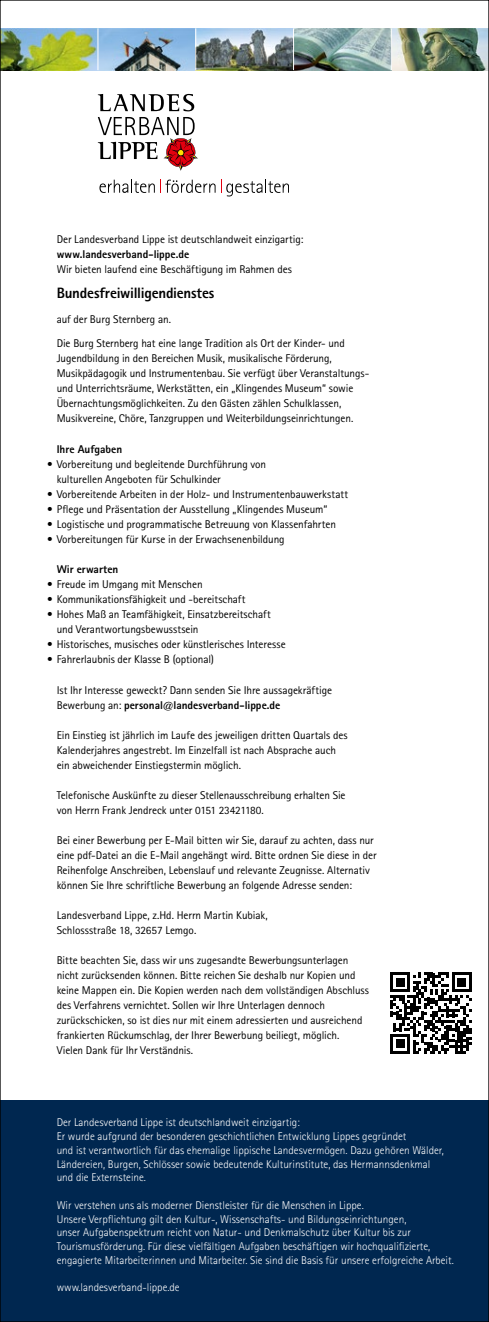
<style>
.page{position:relative;width:489px;height:1322px;background:#fff}
.page>*{position:absolute;margin:0;border:0;box-sizing:border-box;transform-origin:0 0}
.t1{font:800 15px "Rotis Sans Serif Std";letter-spacing:-.015em;color:#000}
.t2{font:11.25px/15px "Rotis Sans Serif Std";letter-spacing:-.005em;color:#000}
.t3{font:300 11.25px/13.8px "Rotis Sans Serif Std";color:#fff}
.t4{font:800 11.25px "Rotis Sans Serif Std";color:#000}
.s1{font-weight:800}
</style>
<div class="page">
<div style="left:0;top:1101px;width:489px;height:221px;background:#002750"></div>
<svg style="left:98px;top:94px;width:96px;height:17px"></svg>
<svg style="left:99px;top:180px;width:190px;height:16px"></svg>
<svg style="left:98px;top:117px;width:100px;height:54px"></svg>
<img style="left:2px;top:28px;width:485px;height:42px">
<hr style="left:196px;top:28px;width:1px;height:42px;background:#fff">
<hr style="left:293px;top:28px;width:1px;height:42px;background:#fff">
<hr style="left:391px;top:28px;width:1px;height:42px;background:#fff">
<hr style="left:98px;top:28px;width:1px;height:42px;background:#fff">
<svg style="left:391px;top:972px;width:81px;height:81px"></svg>
<p class="t2" style="left:57px;top:231px;width:248px">Der Landesverband Lippe ist deutschlandweit einzigartig:</p>
<p class="t4" style="left:57px;top:247px;width:134px">www.landesverband-lippe.de</p>
<p class="t2" style="left:57px;top:261px;width:237px">Wir bieten laufend eine Beschäftigung im Rahmen des</p>
<h1 class="t1" style="left:57px;top:283px;width:159px">Bundesfreiwilligendienstes</h1>
<p class="t2" style="left:57px;top:311px;width:116px">auf der Burg Sternberg an.</p>
<p class="t2" style="left:57px;top:336px;width:314px">Die Burg Sternberg hat eine lange Tradition als Ort der Kinder- und Jugendbildung in den Bereichen Musik, musikalische Förderung, Musikpädagogik und Instrumentenbau. Sie verfügt über Veranstaltungs&shy;und Unterrichtsräume, Werkstätten, ein „Klingendes Museum“ sowie Übernachtungsmöglichkeiten. Zu den Gästen zählen Schulklassen, Musikvereine, Chöre, Tanzgruppen und Weiterbildungseinrichtungen.</p>
<p class="t4" style="left:57px;top:441px;width:67px">Ihre Aufgaben</p>
<p class="t2" style="left:57px;top:471px;width:166px">kulturellen Angeboten für Schulkinder</p>
<p class="t2" style="left:47px;top:456px;width:221px">• Vorbereitung und begleitende Durchführung von</p>
<p class="t2" style="left:47px;top:486px;width:302px">• Vorbereitende Arbeiten in der Holz- und Instrumentenbauwerkstatt</p>
<p class="t2" style="left:47px;top:501px;width:282px">• Pflege und Präsentation der Ausstellung „Klingendes Museum“</p>
<p class="t2" style="left:47px;top:516px;width:290px">• Logistische und programmatische Betreuung von Klassenfahrten</p>
<p class="t2" style="left:47px;top:531px;width:239px">• Vorbereitungen für Kurse in der Erwachsenenbildung</p>
<p class="t2" style="left:47px;top:576px;width:157px">• Freude im Umgang mit Menschen</p>
<p class="t2" style="left:47px;top:591px;width:200px">• Kommunikationsfähigkeit und -bereitschaft</p>
<p class="t2" style="left:47px;top:606px;width:225px">• Hohes Maß an Teamfähigkeit, Einsatzbereitschaft</p>
<p class="t2" style="left:47px;top:636px;width:240px">• Historisches, musisches oder künstlerisches Interesse</p>
<p class="t2" style="left:47px;top:651px;width:168px">• Fahrerlaubnis der Klasse B (optional)</p>
<p class="t4" style="left:57px;top:561px;width:63px">Wir erwarten</p>
<p class="t2" style="left:57px;top:621px;width:143px">und Verantwortungsbewusstsein</p>
<p class="t2" style="left:57px;top:682px;width:277px">Ist Ihr Interesse geweckt? Dann senden Sie Ihre aussagekräftige<br>Bewerbung an: <span class="s1">personal@landesverband-lippe.de</span></p>
<p class="t2" style="left:57px;top:727px;width:292px">Ein Einstieg ist jährlich im Laufe des jeweiligen dritten Quartals des<br>Kalenderjahres angestrebt. Im Einzelfall ist nach Absprache auch ein abweichender Einstiegstermin möglich.</p>
<p class="t2" style="left:57px;top:787px;width:290px">Telefonische Auskünfte zu dieser Stellenausschreibung erhalten Sie von Herrn Frank Jendreck unter 0151 23421180.</p>
<p class="t2" style="left:57px;top:832px;width:321px">Bei einer Bewerbung per E-Mail bitten wir Sie, darauf zu achten, dass nur eine pdf-Datei an die E-Mail angehängt wird. Bitte ordnen Sie diese in der Reihenfolge Anschreiben, Lebenslauf und relevante Zeugnisse. Alternativ können Sie Ihre schriftliche Bewerbung an folgende Adresse senden:</p>
<p class="t2" style="left:57px;top:907px;width:213px">Landesverband Lippe, z.Hd. Herrn Martin Kubiak,<br>Schlossstraße 18, 32657 Lemgo.</p>
<p class="t2" style="left:57px;top:952px;width:314px">Bitte beachten Sie, dass wir uns zugesandte Bewerbungsunterlagen nicht zurücksenden können. Bitte reichen Sie deshalb nur Kopien und keine Mappen ein. Die Kopien werden nach dem vollständigen Abschluss des Verfahrens vernichtet. Sollen wir Ihre Unterlagen dennoch zurückschicken, so ist dies nur mit einem adressierten und ausreichend frankierten Rückumschlag, der Ihrer Bewerbung beiliegt, möglich.<br>Vielen Dank für Ihr Verständnis.</p>
<p class="t3" style="left:57px;top:1116px;width:389px">Der Landesverband Lippe ist deutschlandweit einzigartig:<br>Er wurde aufgrund der besonderen geschichtlichen Entwicklung Lippes gegründet<br>und ist verantwortlich für das ehemalige lippische Landesvermögen. Dazu gehören Wälder, Ländereien, Burgen, Schlösser sowie bedeutende Kulturinstitute, das Hermannsdenkmal und die Externsteine.</p>
<p class="t3" style="left:57px;top:1198px;width:399px">Wir verstehen uns als moderner Dienstleister für die Menschen in Lippe.<br>Unsere Verpflichtung gilt den Kultur-, Wissenschafts- und Bildungseinrichtungen,<br>unser Aufgabenspektrum reicht von Natur- und Denkmalschutz über Kultur bis zur Tourismusförderung. Für diese vielfältigen Aufgaben beschäftigen wir hochqualifizierte, engagierte Mitarbeiterinnen und Mitarbeiter. Sie sind die Basis für unsere erfolgreiche Arbeit.</p>
<p class="t3" style="left:57px;top:1280px;width:125px">www.landesverband-lippe.de</p>
</div>
